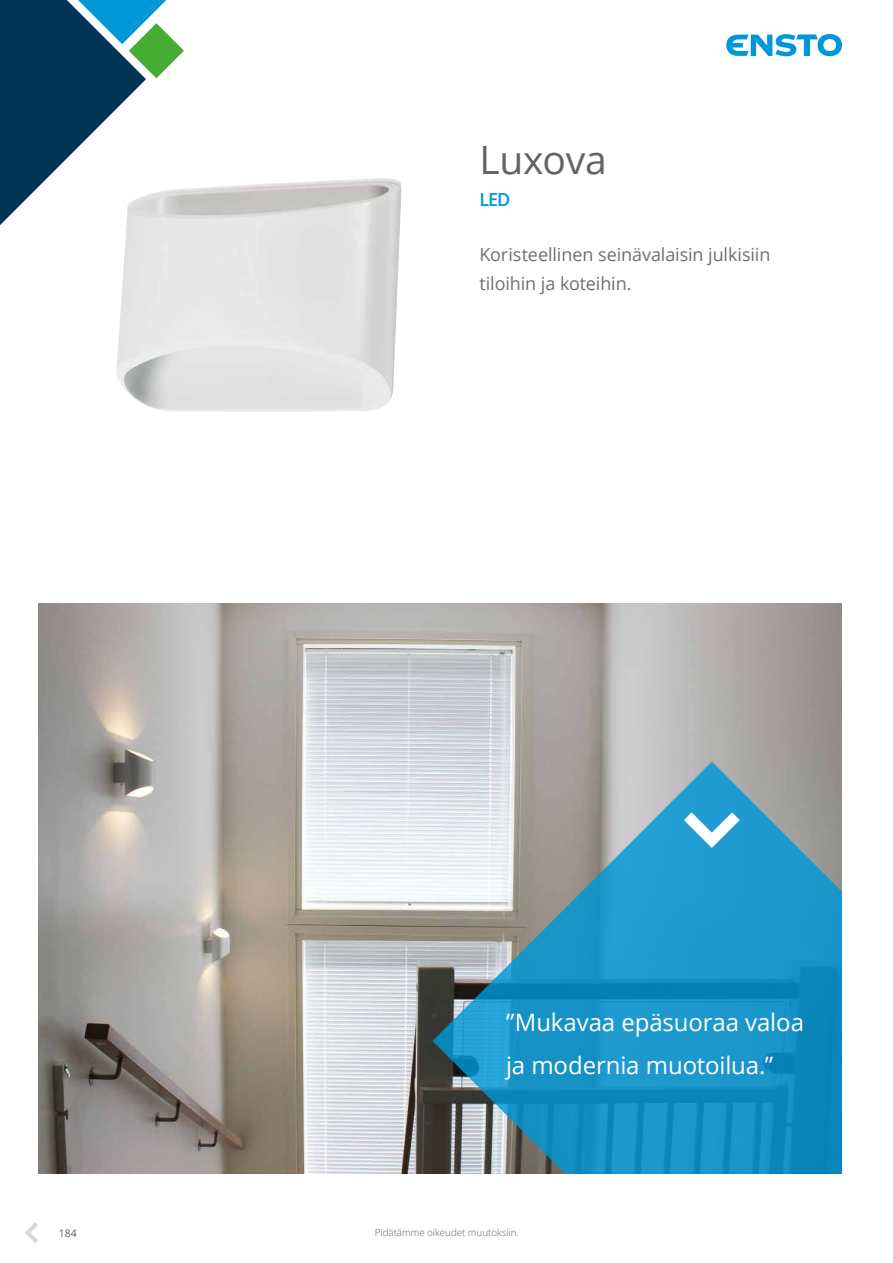
<style>
.page{position:relative;width:893px;height:1263px;background:#fff}
.page>*{position:absolute;margin:0;border:0;box-sizing:border-box;transform-origin:0 0}
.t1{font:39px "Open Sans";letter-spacing:-.005em;color:#646363}
.t2{font:24px/43.5px "Open Sans";letter-spacing:-.005em;color:#fff}
.t3{font:18px/28.5px "Open Sans";letter-spacing:-.005em;color:#706f6f}
.t4{font:600 18px "Open Sans";color:#0097d9}
.t5{font:10.5px "Open Sans";color:#646363}
.t6{font:300 9.75px "Open Sans";color:#646363}
</style>
<div class="page">
<svg style="left:726px;top:34px;width:116px;height:22px"></svg>
<svg style="left:0;top:0;width:184px;height:225px"></svg>
<svg style="left:25px;top:1222px;width:13px;height:21px"></svg>
<img style="left:38px;top:604px;width:804px;height:570px">
<svg style="left:432px;top:761px;width:410px;height:413px;background:#4a98b9"></svg>
<svg style="left:684px;top:812px;width:56px;height:36px"></svg>
<img style="left:116px;top:178px;width:285px;height:234px">
<h1 class="t1" style="left:479px;top:133px;width:129px">Luxova</h1>
<p class="t4" style="left:479px;top:187px;width:33px">LED</p>
<p class="t3" style="left:479px;top:240px;width:292px">Koristeellinen seinävalaisin julkisiin tiloihin ja koteihin.</p>
<h2 class="t2" style="left:506px;top:999px;width:300px">”Mukavaa epäsuoraa valoa ja modernia muotoilua.”</h2>
<p class="t5" style="left:59px;top:1226px;width:20px">184</p>
<p class="t6" style="left:375px;top:1226px;width:145px">Pidätämme oikeudet muutoksiin.</p>
</div>
